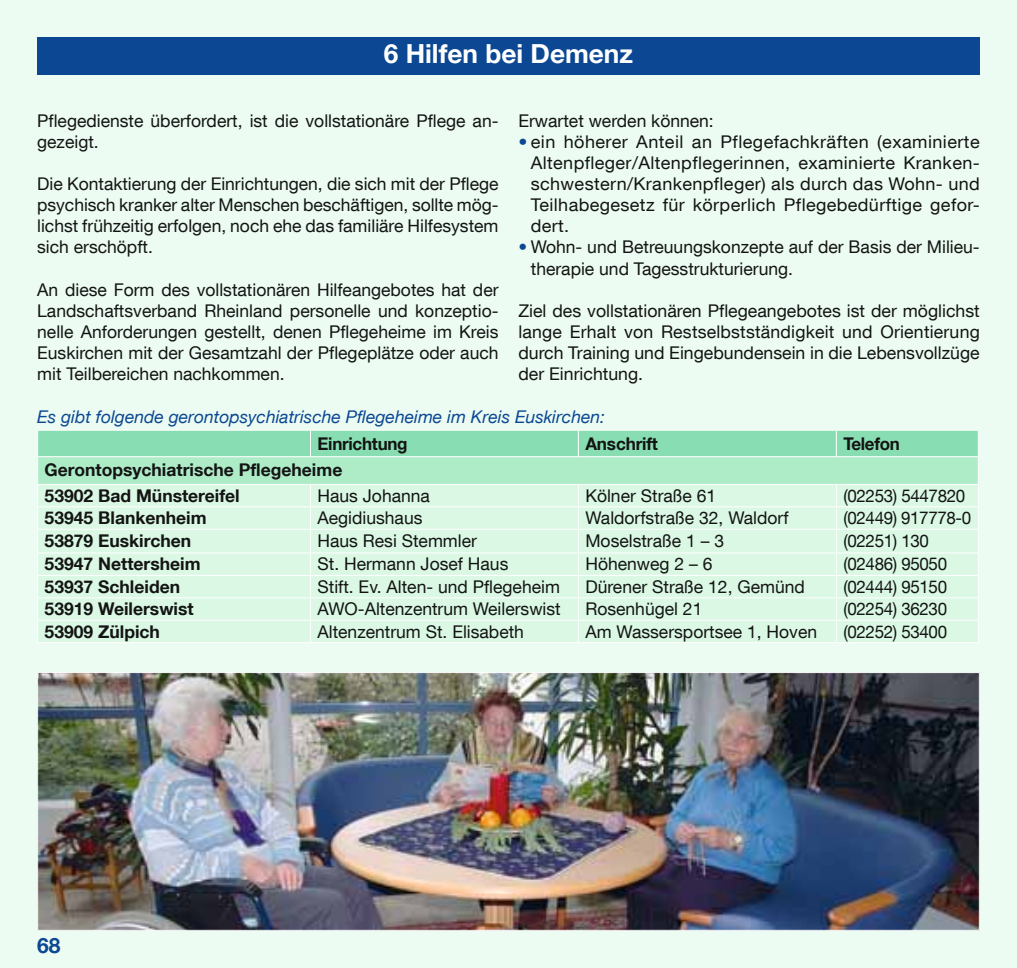
<style>
.page{position:relative;width:1017px;height:968px;background:#fff}
.page>*{position:absolute;margin:0;border:0;box-sizing:border-box;transform-origin:0 0}
.t1{font:700 26.25px "Helvetica Neue LT Com";color:#fff}
.t2{font:700 21px "Helvetica Neue LT Com";color:#0b4793}
.t3{font:17.5px/21.2px "Helvetica Neue LT Com";color:#131413;text-align:justify}
.t4{font:700 17.5px/25.7px "Helvetica Neue LT Com";color:#131413}
.t5{font:17.5px "Helvetica Neue LT Com";letter-spacing:-.02em;color:#131413}
.t6{font:italic 17.5px "Helvetica Neue LT Com";color:#0b4793}
.t7{font:700 17.5px "Helvetica Neue LT Com";letter-spacing:-.02em;color:#131413}
.s1{font-family:"Helvetica Neue";color:#0b4793}
</style>
<div class="page">
<div style="left:0;top:0;width:1017px;height:967px;background:#ecfcf2"></div>
<div style="left:37px;top:37px;width:943px;height:37px;background:#0b4793"></div>
<hr style="left:37px;top:429px;width:273px;height:1px;background:#fff">
<hr style="left:310px;top:429px;width:268px;height:1px;background:#fff">
<hr style="left:578px;top:429px;width:258px;height:1px;background:#fff">
<hr style="left:836px;top:429px;width:143px;height:1px;background:#fff">
<svg style="left:37px;top:430px;width:942px;height:212px;background:#ccf3db"></svg>
<hr style="left:37px;top:642px;width:942px;height:1px;background:#fff">
<img style="left:39px;top:674px;width:939px;height:254px">
<h1 class="t1" style="left:384px;top:45px;width:251px">6 Hilfen bei Demenz</h1>
<p class="t3" style="left:37px;top:112px;width:463px">Pflegedienste überfordert, ist die vollstationäre Pflege an&shy;gezeigt.</p>
<p class="t3" style="left:37px;top:176px;width:463px">Die Kontaktierung der Einrichtungen, die sich mit der Pflege psychisch kranker alter Menschen beschäftigen, sollte mög&shy;lichst frühzeitig erfolgen, noch ehe das familiäre Hilfesystem sich erschöpft.</p>
<p class="t3" style="left:37px;top:281px;width:463px">An diese Form des vollstationären Hilfeangebotes hat der Landschaftsverband Rheinland personelle und konzeptio&shy;nelle Anforderungen gestellt, denen Pflegeheime im Kreis Euskirchen mit der Gesamtzahl der Pflegeplätze oder auch mit Teilbereichen nachkommen.</p>
<p class="t3" style="left:518px;top:112px;width:197px">Erwartet werden können:</p>
<p class="t3" style="left:531px;top:133px;width:450px;text-indent:-12px"><span class="s1">•</span> ein höherer Anteil an Pflegefachkräften (examinierte Altenpfleger/Altenpflegerinnen, examinierte Kranken&shy;schwestern/Krankenpfleger) als durch das Wohn- und Teilhabegesetz für körperlich Pflegebedürftige gefor&shy;dert.</p>
<p class="t3" style="left:531px;top:239px;width:450px;text-indent:-12px"><span class="s1">•</span> Wohn- und Betreuungskonzepte auf der Basis der Milieu&shy;therapie und Tagesstrukturierung.</p>
<p class="t3" style="left:518px;top:302px;width:463px">Ziel des vollstationären Pflegeangebotes ist der möglichst lange Erhalt von Restselbstständigkeit und Orientierung durch Training und Eingebundensein in die Lebensvollzüge der Einrichtung.</p>
<p class="t6" style="left:37px;top:410px;width:569px">Es gibt folgende gerontopsychiatrische Pflegeheime im Kreis Euskirchen:</p>
<p class="t4" style="left:317px;top:433px;width:92px">Einrichtung</p>
<p class="t4" style="left:585px;top:433px;width:74px">Anschrift</p>
<p class="t7" style="left:843px;top:437px;width:58px">Telefon</p>
<p class="t4" style="left:45px;top:459px;width:299px">Gerontopsychiatrische Pflegeheime<br>53902 Bad Münstereifel</p>
<p class="t3" style="left:317px;top:487px;width:114px">Haus Johanna</p>
<p class="t3" style="left:585px;top:487px;width:132px">Kölner Straße 61</p>
<p class="t5" style="left:843px;top:489px;width:124px">(02253) 5447820</p>
<p class="t4" style="left:45px;top:507px;width:164px">53945 Blankenheim</p>
<p class="t3" style="left:317px;top:510px;width:107px">Aegidiushaus</p>
<p class="t3" style="left:585px;top:510px;width:205px">Waldorfstraße 32, Waldorf</p>
<p class="t5" style="left:843px;top:511px;width:129px">(02449) 917778-0</p>
<p class="t4" style="left:45px;top:530px;width:148px">53879 Euskirchen</p>
<p class="t3" style="left:317px;top:532px;width:161px">Haus Resi Stemmler</p>
<p class="t3" style="left:585px;top:532px;width:140px">Moselstraße 1 – 3</p>
<p class="t5" style="left:843px;top:534px;width:87px">(02251) 130</p>
<p class="t4" style="left:45px;top:553px;width:157px">53947 Nettersheim</p>
<p class="t3" style="left:317px;top:556px;width:192px">St. Hermann Josef Haus</p>
<p class="t3" style="left:585px;top:556px;width:129px">Höhenweg 2 – 6</p>
<p class="t5" style="left:843px;top:558px;width:105px">(02486) 95050</p>
<p class="t4" style="left:45px;top:576px;width:137px">53937 Schleiden</p>
<p class="t3" style="left:317px;top:578px;width:244px">Stift. Ev. Alten- und Pflegeheim</p>
<p class="t3" style="left:585px;top:578px;width:221px">Dürener Straße 12, Gemünd</p>
<p class="t5" style="left:843px;top:580px;width:105px">(02444) 95150</p>
<p class="t4" style="left:45px;top:598px;width:151px">53919 Weilerswist</p>
<p class="t3" style="left:317px;top:601px;width:245px">AWO-Altenzentrum Weilerswist</p>
<p class="t3" style="left:585px;top:601px;width:119px">Rosenhügel 21</p>
<p class="t5" style="left:843px;top:602px;width:105px">(02254) 36230</p>
<p class="t4" style="left:45px;top:621px;width:117px">53909 Zülpich</p>
<p class="t3" style="left:317px;top:623px;width:208px">Altenzentrum St. Elisabeth</p>
<p class="t3" style="left:585px;top:623px;width:233px">Am Wassersportsee 1, Hoven</p>
<p class="t5" style="left:843px;top:625px;width:105px">(02252) 53400</p>
<p class="t2" style="left:37px;top:938px;width:25px">68</p>
</div>
